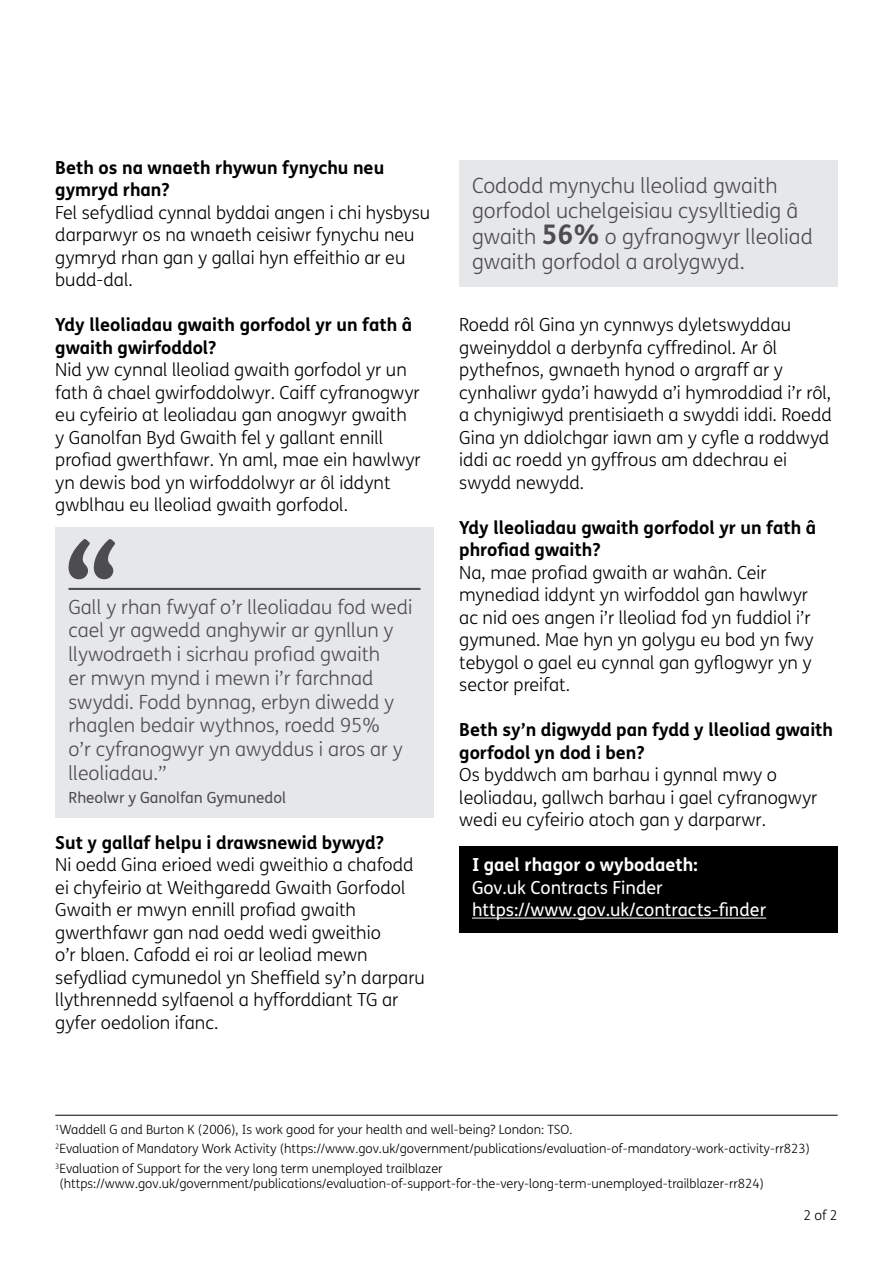
<style>
.page{position:relative;width:893px;height:1263px;background:#fff}
.page>*{position:absolute;margin:0;border:0;box-sizing:border-box;transform-origin:0 0}
.t1{font:300 21px/25.5px "FS Me";color:#4d4d4f}
.t2{font:300 19.5px/23.7px "FS Me";color:#4d4d4f}
.t3{font:300 18px/22.5px "FS Me";color:#000}
.t4{font:700 18px/22.5px "FS Me";color:#000}
.t5{font:18px "FS Me";color:#fff}
.t6{font:700 18px "FS Me";color:#fff}
.t7{font:15.3px "FS Me";color:#4d4d4f}
.t8{font:300 13.5px "FS Me";color:#000}
.t9{font:300 12.75px/15.3px "FS Me";color:#000}
.s1{font-weight:700;font-size:27px}
</style>
<div class="page">
<div style="left:459px;top:846px;width:379px;height:86px;background:#000"></div>
<hr style="left:472px;top:918px;width:294px;height:1px;background:#fff">
<div style="left:459px;top:160px;width:379px;height:126px;background:#e6e7e8"></div>
<div style="left:55px;top:527px;width:379px;height:291px;background:#e6e7e8"></div>
<hr style="left:69px;top:588px;width:351px;height:2px;background:#4d4d4f">
<svg style="left:69px;top:539px;width:46px;height:40px"></svg>
<hr style="left:55px;top:1115px;width:783px;height:1px;background:#000">
<p class="t4" style="left:55px;top:155px;width:330px">Beth os na wnaeth rhywun fynychu neu gymryd rhan?</p>
<p class="t3" style="left:55px;top:201px;width:377px">Fel sefydliad cynnal byddai angen i chi hysbysu darparwyr os na wnaeth ceisiwr fynychu neu gymryd rhan gan y gallai hyn effeithio ar eu budd-dal.</p>
<p class="t4" style="left:55px;top:313px;width:358px">Ydy lleoliadau gwaith gorfodol yr un fath â gwaith gwirfoddol?</p>
<p class="t3" style="left:55px;top:358px;width:367px">Nid yw cynnal lleoliad gwaith gorfodol yr un fath â chael gwirfoddolwyr. Caiff cyfranogwyr eu cyfeirio at leoliadau gan anogwyr gwaith<br>y Ganolfan Byd Gwaith fel y gallant ennill profiad gwerthfawr. Yn aml, mae ein hawlwyr yn dewis bod yn wirfoddolwyr ar ôl iddynt gwblhau eu lleoliad gwaith gorfodol.</p>
<p class="t2" style="left:69px;top:594px;width:345px">Gall y rhan fwyaf o’r lleoliadau fod wedi cael yr agwedd anghywir ar gynllun y llywodraeth i sicrhau profiad gwaith<br>er mwyn mynd i mewn i’r farchnad swyddi. Fodd bynnag, erbyn diwedd y rhaglen bedair wythnos, roedd 95%<br>o’r cyfranogwyr yn awyddus i aros ar y lleoliadau.”</p>
<p class="t7" style="left:69px;top:787px;width:219px">Rheolwr y Ganolfan Gymunedol</p>
<p class="t4" style="left:55px;top:830px;width:330px">Sut y gallaf helpu i drawsnewid bywyd?</p>
<p class="t3" style="left:55px;top:853px;width:371px">Ni oedd Gina erioed wedi gweithio a chafodd ei chyfeirio at Weithgaredd Gwaith Gorfodol Gwaith er mwyn ennill profiad gwaith gwerthfawr gan nad oedd wedi gweithio<br>o’r blaen. Cafodd ei roi ar leoliad mewn sefydliad cymunedol yn Sheffield sy’n darparu llythrennedd sylfaenol a hyfforddiant TG ar gyfer oedolion ifanc.</p>
<p class="t1" style="left:472px;top:172px;width:342px">Cododd mynychu lleoliad gwaith gorfodol uchelgeisiau cysylltiedig â gwaith <span class="s1">56%</span> o gyfranogwyr lleoliad gwaith gorfodol a arolygwyd.</p>
<p class="t3" style="left:459px;top:313px;width:374px">Roedd rôl Gina yn cynnwys dyletswyddau gweinyddol a derbynfa cyffredinol. Ar ôl pythefnos, gwnaeth hynod o argraff ar y cynhaliwr gyda’i hawydd a’i hymroddiad i’r rôl, a chynigiwyd prentisiaeth a swyddi iddi. Roedd Gina yn ddiolchgar iawn am y cyfle a roddwyd iddi ac roedd yn gyffrous am ddechrau ei swydd newydd.</p>
<p class="t4" style="left:459px;top:515px;width:358px">Ydy lleoliadau gwaith gorfodol yr un fath â phrofiad gwaith?</p>
<p class="t3" style="left:459px;top:561px;width:356px">Na, mae profiad gwaith ar wahân. Ceir mynediad iddynt yn wirfoddol gan hawlwyr ac nid oes angen i’r lleoliad fod yn fuddiol i’r gymuned. Mae hyn yn golygu eu bod yn fwy tebygol o gael eu cynnal gan gyflogwyr yn y sector preifat.</p>
<p class="t4" style="left:459px;top:718px;width:375px">Beth sy’n digwydd pan fydd y lleoliad gwaith gorfodol yn dod i ben?</p>
<p class="t3" style="left:459px;top:763px;width:360px">Os byddwch am barhau i gynnal mwy o leoliadau, gallwch barhau i gael cyfranogwyr wedi eu cyfeirio atoch gan y darparwr.</p>
<p class="t6" style="left:472px;top:851px;width:227px">I gael rhagor o wybodaeth:</p>
<p class="t5" style="left:472px;top:875px;width:192px">Gov.uk Contracts Finder</p>
<p class="t5" style="left:472px;top:897px;width:296px">https://www.gov.uk/contracts-finder</p>
<p class="t9" style="left:55px;top:1121px;width:519px"><sup>1</sup>Waddell G and Burton K (2006), Is work good for your health and well-being? London: TSO.</p>
<p class="t9" style="left:55px;top:1141px;width:756px"><sup>2</sup>Evaluation of Mandatory Work Activity (https://www.gov.uk/government/publications/evaluation-of-mandatory-work-activity-rr823)</p>
<p class="t9" style="left:60px;top:1160px;width:706px;text-indent:-4px"><sup>3</sup>Evaluation of Support for the very long term unemployed trailblazer (https://www.gov.uk/government/publications/evaluation-of-support-for-the-very-long-term-unemployed-trailblazer-rr824)</p>
<p class="t8" style="left:803px;top:1206px;width:36px">2 of 2</p>
</div>
